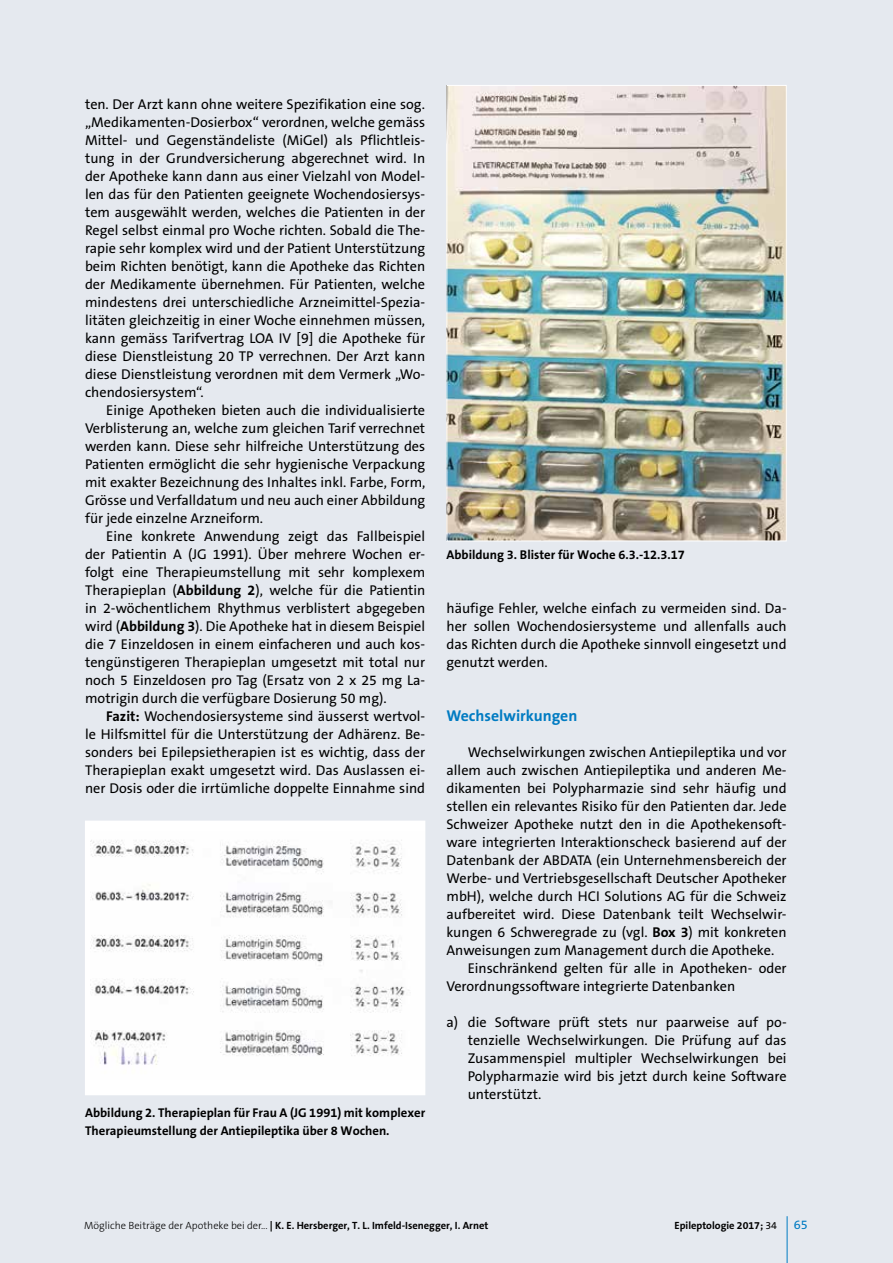
<style>
.page{position:relative;width:893px;height:1263px;background:#e5e9ef}
.page>*{position:absolute;margin:0;border:0;box-sizing:border-box;transform-origin:0 0}
.t1{font:700 15.75px "The Sans B W7";color:#007bc2}
.t2{font:14.25px/18px "The Sans B W5 Plain";color:#000;text-align:justify}
.t3{font:700 12.75px/18px "The Sans B W7";color:#000}
.t4{font:12.75px "The Sans B W5 Plain";color:#007bc2}
.t5{font:700 10.5px "The Sans B W7";color:#000}
.s1{font-family:"The Sans B W7";font-weight:700}
.s2{font-family:"The Sans B W3";font-weight:300}
.s3{font-family:"The Sans B W5 Plain";font-weight:400}
</style>
<div class="page">
<hr style="left:787px;top:1216px;width:1px;height:47px;background:#007bc2">
<div style="left:85px;top:821px;width:340px;height:274px;background:#fff"></div>
<img style="left:91px;top:840px;width:314px;height:225px">
<img style="left:448px;top:87px;width:337px;height:452px">
<div style="left:446px;top:85px;width:341px;height:456px;border:1px solid #fff"></div>
<p class="t2" style="left:85px;top:96px;width:342px">ten. Der Arzt kann ohne weitere Spezifikation eine sog. „Medikamenten-Dosierbox“ verordnen, welche gemäss Mittel- und Gegenständeliste (MiGel) als Pflichtleis&shy;tung in der Grundversicherung abgerechnet wird. In der Apotheke kann dann aus einer Vielzahl von Model&shy;len das für den Patienten geeignete Wochendosiersys&shy;tem ausgewählt werden, welches die Patienten in der Regel selbst einmal pro Woche richten. Sobald die The&shy;rapie sehr komplex wird und der Patient Unterstützung beim Richten benötigt, kann die Apotheke das Richten der Medikamente übernehmen. Für Patienten, welche mindestens drei unterschiedliche Arzneimittel-Spezia&shy;litäten gleichzeitig in einer Woche einnehmen müssen, kann gemäss Tarifvertrag LOA IV [9] die Apotheke für diese Dienstleistung 20 TP verrechnen. Der Arzt kann diese Dienstleistung verordnen mit dem Vermerk „Wo&shy;chendosiersystem“.</p>
<p class="t2" style="left:85px;top:402px;width:342px;text-indent:21px">Einige Apotheken bieten auch die individualisierte Verblisterung an, welche zum gleichen Tarif verrechnet werden kann. Diese sehr hilfreiche Unterstützung des Patienten ermöglicht die sehr hygienische Verpackung mit exakter Bezeichnung des Inhaltes inkl. Farbe, Form, Grösse und Verfalldatum und neu auch einer Abbildung für jede einzelne Arzneiform.</p>
<p class="t2" style="left:85px;top:527px;width:342px;text-indent:21px">Eine konkrete Anwendung zeigt das Fallbeispiel der Patientin A (JG 1991). Über mehrere Wochen er&shy;folgt eine Therapieumstellung mit sehr komplexem Therapieplan (<span class="s1">Abbildung 2</span>), welche für die Patientin in 2-wöchentlichem Rhythmus verblistert abgegeben wird (<span class="s1">Abbildung 3</span>). Die Apotheke hat in diesem Beispiel die 7 Einzeldosen in einem einfacheren und auch kos&shy;tengünstigeren Therapieplan umgesetzt mit total nur noch 5 Einzeldosen pro Tag (Ersatz von 2 x 25 mg La&shy;motrigin durch die verfügbare Dosierung 50 mg).</p>
<p class="t2" style="left:85px;top:707px;width:342px;text-indent:21px"><span class="s1">Fazit:</span> Wochendosiersysteme sind äusserst wertvol&shy;le Hilfsmittel für die Unterstützung der Adhärenz. Be&shy;sonders bei Epilepsietherapien ist es wichtig, dass der Therapieplan exakt umgesetzt wird. Das Auslassen ei&shy;ner Dosis oder die irrtümliche doppelte Einnahme sind</p>
<p class="t3" style="left:85px;top:1104px;width:342px">Abbildung 2. Therapieplan für Frau A (JG 1991) mit komplexer<br>Therapieumstellung der Antiepileptika über 8 Wochen.</p>
<p class="t3" style="left:446px;top:546px;width:240px">Abbildung 3. Blister für Woche 6.3.-12.3.17</p>
<p class="t2" style="left:446px;top:599px;width:342px">häufige Fehler, welche einfach zu vermeiden sind. Da&shy;her sollen Wochendosiersysteme und allenfalls auch das Richten durch die Apotheke sinnvoll eingesetzt und genutzt werden.</p>
<p class="t1" style="left:446px;top:706px;width:132px">Wechselwirkungen</p>
<p class="t2" style="left:468px;top:744px;width:320px">Wechselwirkungen zwischen Antiepileptika und vor</p>
<p class="t2" style="left:446px;top:762px;width:342px">allem auch zwischen Antiepileptika und anderen Me-</p>
<p class="t2" style="left:446px;top:780px;width:342px">dikamenten bei Polypharmazie sind sehr häufig und</p>
<p class="t2" style="left:446px;top:798px;width:342px">stellen ein relevantes Risiko für den Patienten dar. Jede</p>
<p class="t2" style="left:446px;top:816px;width:342px">Schweizer Apotheke nutzt den in die Apothekensoft-</p>
<p class="t2" style="left:446px;top:834px;width:342px">ware integrierten Interaktionscheck basierend auf der</p>
<p class="t2" style="left:446px;top:852px;width:342px">Datenbank der ABDATA (ein Unternehmensbereich der</p>
<p class="t2" style="left:446px;top:870px;width:342px">Werbe- und Vertriebsgesellschaft Deutscher Apotheker</p>
<p class="t2" style="left:446px;top:888px;width:342px">mbH), welche durch HCI Solutions AG für die Schweiz</p>
<p class="t2" style="left:446px;top:906px;width:342px">aufbereitet wird. Diese Datenbank teilt Wechselwir-</p>
<p class="t2" style="left:446px;top:924px;width:342px">kungen 6 Schweregrade zu (vgl. <span class="s1">Box 3</span>) mit konkreten</p>
<p class="t2" style="left:446px;top:942px;width:329px">Anweisungen zum Management durch die Apotheke.</p>
<p class="t2" style="left:468px;top:960px;width:320px">Einschränkend gelten für alle in Apotheken- oder</p>
<p class="t2" style="left:446px;top:978px;width:290px">Verordnungssoftware integrierte Datenbanken</p>
<p class="t2" style="left:468px;top:1014px;width:320px;text-indent:-21px">a) die Software prüft stets nur paarweise auf po&shy;tenzielle Wechselwirkungen. Die Prüfung auf das Zusammenspiel multipler Wechselwirkungen bei Polypharmazie wird bis jetzt durch keine Software unterstützt.</p>
<p class="t5" style="left:84px;top:1219px;width:406px"><span class="s2">Mögliche Beiträge der Apotheke bei der...</span> | K. E. Hersberger, T. L. Imfeld-Isenegger, I. Arnet</p>
<p class="t5" style="left:674px;top:1218px;width:104px">Epileptologie 2017; <span class="s3">34</span></p>
<p class="t4" style="left:794px;top:1216px;width:16px">65</p>
</div>
